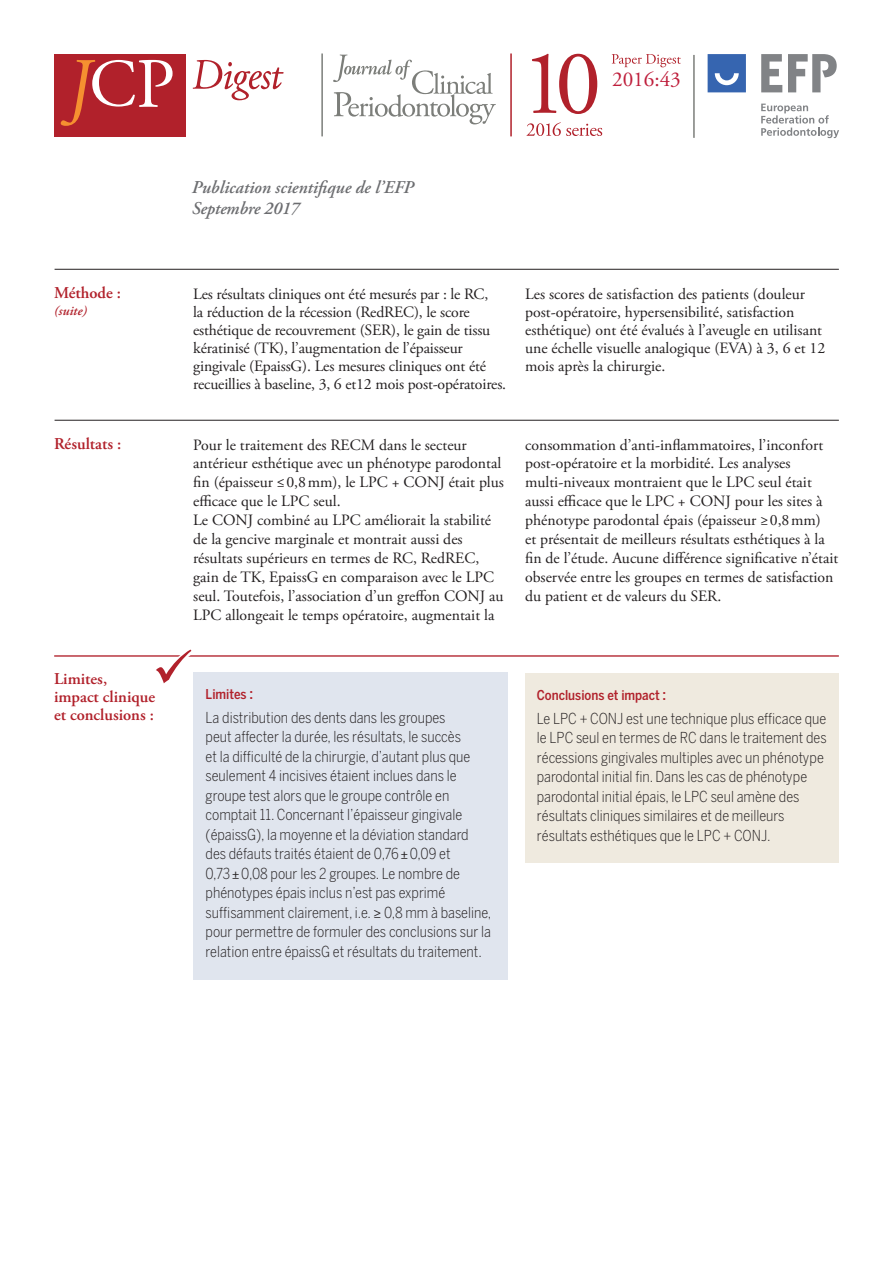
<style>
.page{position:relative;width:893px;height:1263px;background:#fff}
.page>*{position:absolute;margin:0;border:0;box-sizing:border-box;transform-origin:0 0}
.t1{font:92.1px "Adobe Garamond Pro";color:#b1212b}
.t2{font:21.15px "Adobe Garamond Pro";color:#bf1f3c}
.t3{font:italic 600 18px/21px "Adobe Garamond Pro";color:#6c6d70}
.t4{font:600 16.5px/18px "Adobe Garamond Pro";color:#b1212b}
.t5{font:15.75px/18.9px "Adobe Garamond Pro";color:#231f20}
.t6{font:300 15px/19.5px "Benton Sans Cond";color:#231f20}
.t7{font:500 13.5px "Benton Sans Cond";color:#b1212b}
.t8{font:italic 600 13.5px "Adobe Garamond Pro";color:#b1212b}
.s1{font-size:15px}
.s2{font-family:"Adobe Garamond Pro";font-weight:400;font-size:15.75px}
</style>
<div class="page">
<hr style="left:321px;top:53px;width:2px;height:83px;background:#7c7e7a">
<hr style="left:693px;top:55px;width:2px;height:83px;background:#7c7e7a">
<hr style="left:510px;top:53px;width:2px;height:83px;background:#b1212b">
<svg style="left:333px;top:55px;width:163px;height:69px"></svg>
<svg style="left:708px;top:54px;width:38px;height:38px"></svg>
<svg style="left:761px;top:104px;width:78px;height:34px"></svg>
<svg style="left:761px;top:54px;width:21px;height:38px"></svg>
<svg style="left:788px;top:54px;width:49px;height:38px"></svg>
<svg style="left:193px;top:60px;width:91px;height:40px"></svg>
<div style="left:54px;top:54px;width:132px;height:82px;background:#b1212b"></div>
<svg style="left:61px;top:60px;width:112px;height:66px"></svg>
<svg style="left:526px;top:122px;width:76px;height:14px"></svg>
<svg style="left:612px;top:54px;width:69px;height:13px"></svg>
<hr style="left:55px;top:269px;width:784px;height:1px;background:#231f20">
<hr style="left:55px;top:420px;width:784px;height:1px;background:#231f20">
<hr style="left:54px;top:655px;width:785px;height:2px;background:#b1212b">
<svg style="left:156px;top:649px;width:36px;height:34px"></svg>
<div style="left:193px;top:673px;width:314px;height:307px;background:#e0e5ee"></div>
<div style="left:525px;top:674px;width:314px;height:189px;background:#efeadf"></div>
<p class="t4" style="left:54px;top:284px;width:69px">Méthode :</p>
<p class="t8" style="left:54px;top:302px;width:34px">(suite)</p>
<p class="t3" style="left:192px;top:177px;width:223px">Publication scientifique de l’EFP<br>Septembre 2017</p>
<h1 class="t1" style="left:521px;top:28px;width:82px">10</h1>
<h2 class="t2" style="left:612px;top:67px;width:70px">2016:43</h2>
<p class="t5" style="left:193px;top:285px;width:314px;line-height:18px">Les résultats cliniques ont été mesurés par : le RC,<br>la réduction de la récession (RedREC), le score esthétique de recouvrement (SER), le gain de tissu kératinisé (TK), l’augmentation de l’épaisseur gingivale (EpaissG). Les mesures cliniques ont été recueillies à baseline, 3, 6 et12 mois post-opératoires.</p>
<p class="t5" style="left:525px;top:285px;width:302px;line-height:18px">Les scores de satisfaction des patients (douleur post-opératoire, hypersensibilité, satisfaction esthétique) ont été évalués à l’aveugle en utilisant une échelle visuelle analogique (EVA) à 3, 6 et 12 mois après la chirurgie.</p>
<p class="t4" style="left:54px;top:435px;width:69px">Résultats :</p>
<p class="t5" style="left:193px;top:436px;width:312px">Pour le traitement des RECM dans le secteur antérieur esthétique avec un phénotype parodontal fin (épaisseur ≤0,8mm), le LPC + CONJ était plus efficace que le LPC seul.<br>Le CONJ combiné au LPC améliorait la stabilité de la gencive marginale et montrait aussi des résultats supérieurs en termes de RC, RedREC, gain de TK, EpaissG en comparaison avec le LPC seul. Toutefois, l’association d’un greffon CONJ au LPC allongeait le temps opératoire, augmentait la</p>
<p class="t5" style="left:525px;top:436px;width:315px">consommation d’anti-inflammatoires, l’inconfort post-opératoire et la morbidité. Les analyses multi-niveaux montraient que le LPC seul était aussi efficace que le LPC + CONJ pour les sites à phénotype parodontal épais (épaisseur ≥0,8mm)<br>et présentait de meilleurs résultats esthétiques à la fin de l’étude. Aucune différence significative n’était observée entre les groupes en termes de satisfaction du patient et de valeurs du SER.</p>
<p class="t4" style="left:54px;top:670px;width:103px">Limites, impact clinique et conclusions :</p>
<p class="t7" style="left:206px;top:686px;width:49px">Limites <span class="s1">:</span></p>
<p class="t6" style="left:206px;top:707px;width:287px">La distribution des dents dans les groupes<br>peut affecter la durée, les résultats, le succès<br>et la difficulté de la chirurgie, d’autant plus que seulement 4 incisives étaient inclues dans le groupe test alors que le groupe contrôle en comptait 11. Concernant l’épaisseur gingivale (épaissG), la moyenne et la déviation standard des défauts traités étaient de 0,76<span class="s2">±</span>0,09 et 0,73<span class="s2">±</span>0,08 pour les 2 groupes. Le nombre de phénotypes épais inclus n’est pas exprimé suffisamment clairement, i.e. <span class="s2">≥</span> 0,8 mm à baseline, pour permettre de formuler des conclusions sur la relation entre épaissG et résultats du traitement.</p>
<p class="t7" style="left:537px;top:687px;width:131px">Conclusions et impact <span class="s1">:</span></p>
<p class="t6" style="left:537px;top:709px;width:291px">Le LPC + CONJ est une technique plus efficace que le LPC seul en termes de RC dans le traitement des récessions gingivales multiples avec un phénotype parodontal initial fin. Dans les cas de phénotype parodontal initial épais, le LPC seul amène des résultats cliniques similaires et de meilleurs résultats esthétiques que le LPC + CONJ.</p>
</div>
